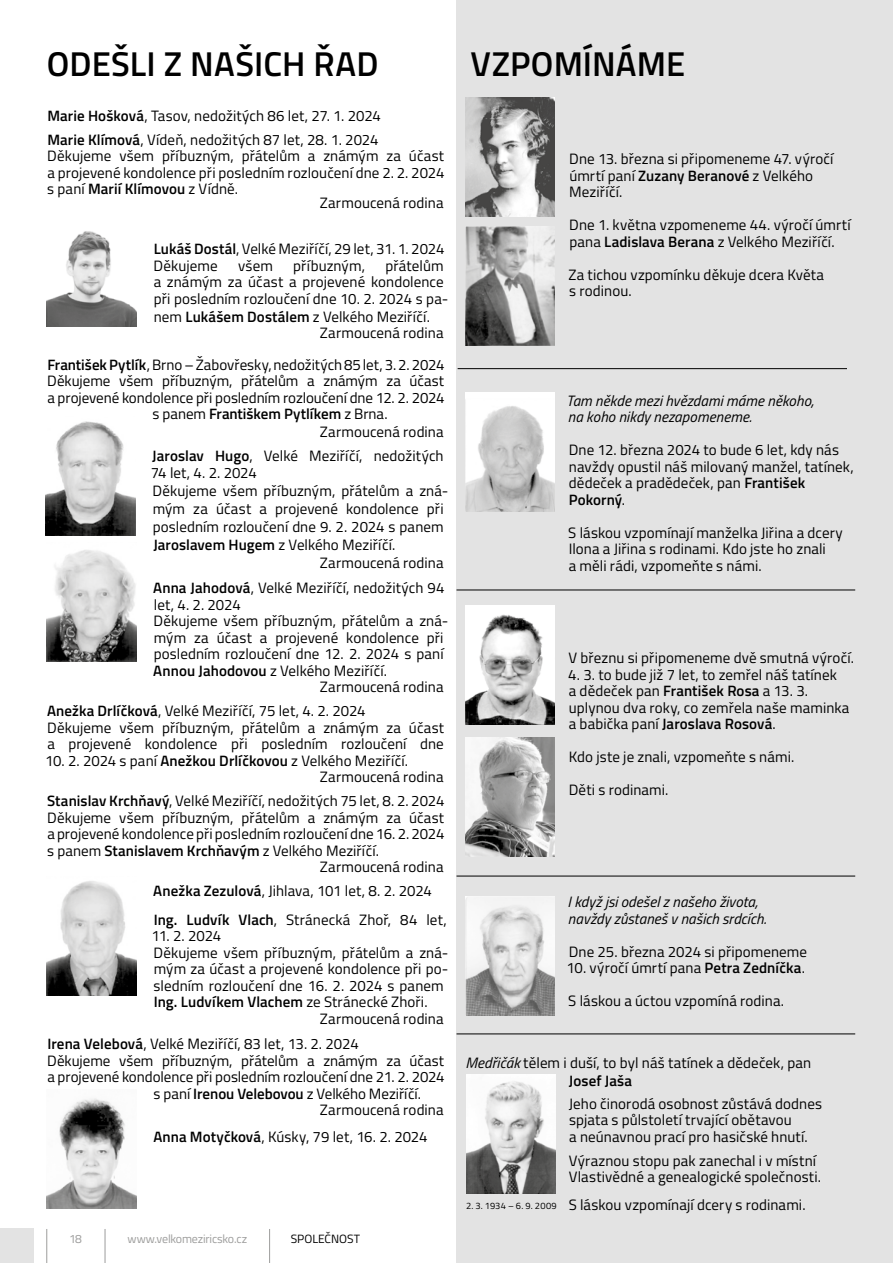
<style>
.page{position:relative;width:893px;height:1263px;background:#fff}
.page>*{position:absolute;margin:0;border:0;box-sizing:border-box;transform-origin:0 0}
.t1{font:600 34.5px "Titillium Web";letter-spacing:.005em;color:#000}
.t2{font:15px/16.5px "Titillium Web";letter-spacing:.005em;color:#000}
.t3{font:italic 15px/16.5px "Titillium Web";letter-spacing:.005em;color:#000}
.t4{font:600 15px "Titillium Web";color:#000}
.t5{font:12px "Titillium Web";letter-spacing:-.015em;color:#9d9d9c}
.t6{font:12px "Titillium Web";letter-spacing:-.005em;color:#000}
.s1{font-weight:600}
.s2{font-weight:400}
.s3{font-style:italic}
.s4{font-size:9.3px}
</style>
<div class="page">
<div style="left:0;top:1229px;width:34px;height:34px;background:#e3e3e3"></div>
<hr style="left:46px;top:1229px;width:1px;height:34px;background:#9d9d9c">
<hr style="left:105px;top:1229px;width:1px;height:34px;background:#9d9d9c">
<hr style="left:269px;top:1229px;width:1px;height:34px;background:#9d9d9c">
<div style="left:456px;top:0;width:437px;height:1263px;background:#e3e3e3"></div>
<img style="left:466px;top:97px;width:89px;height:120px">
<img style="left:466px;top:227px;width:89px;height:119px">
<img style="left:46px;top:421px;width:89px;height:115px">
<img style="left:466px;top:393px;width:89px;height:119px">
<img style="left:47px;top:550px;width:89px;height:111px">
<img style="left:47px;top:881px;width:89px;height:114px">
<img style="left:47px;top:1098px;width:89px;height:111px">
<img style="left:47px;top:231px;width:89px;height:95px">
<img style="left:466px;top:605px;width:89px;height:119px">
<img style="left:466px;top:737px;width:89px;height:119px">
<img style="left:466px;top:897px;width:89px;height:119px">
<hr style="left:458px;top:368px;width:389px;height:1px;background:#000">
<hr style="left:456px;top:590px;width:399px;height:1px;background:#000">
<hr style="left:456px;top:876px;width:399px;height:1px;background:#000">
<hr style="left:456px;top:1033px;width:399px;height:1px;background:#000">
<img style="left:467px;top:1075px;width:89px;height:119px">
<h1 class="t1" style="left:47px;top:38px;width:333px">ODEŠLI Z NAŠICH ŘAD</h1>
<h1 class="t1" style="left:470px;top:38px;width:216px">VZPOMÍNÁME</h1>
<p class="t2" style="left:47px;top:103px;width:335px;line-height:24px"><span class="s1">Marie Hošková</span>, Tasov, nedožitých 86 let, 27. 1. 2024<br><span class="s1">Marie Klímová</span>, Vídeň, nedožitých 87 let, 28. 1. 2024</p>
<p class="t2" style="left:47px;top:147px;width:399px;text-align:justify">Děkujeme všem příbuzným, přátelům a známým za účast a projevené kondolence při posledním rozloučení dne 2. 2. 2024 s paní <span class="s1">Marií Klímovou</span> z Vídně.</p>
<p class="t2" style="left:320px;top:194px;width:125px">Zarmoucená rodina</p>
<p class="t2" style="left:154px;top:240px;width:292px"><span class="s1">Lukáš Dostál</span>, Velké Meziříčí, 29 let, 31. 1. 2024<br>Děkujeme</p>
<p class="t2" style="left:154px;top:257px;width:296px;text-indent:232px">přátelům a známým za účast a projevené kondolence při posledním rozloučení dne 10. 2. 2024 s pa-</p>
<p class="t2" style="left:320px;top:308px;width:125px;text-indent:-166px">nem <span class="s1">Lukášem Dostálem</span> z Velkého Meziříčí.<br>Zarmoucená rodina</p>
<p class="t2" style="left:47px;top:356px;width:399px"><span class="s1">František Pytlík</span>, Brno– Žabovřesky, nedožitých 85 let, 3.2.2024</p>
<p class="t2" style="left:47px;top:372px;width:398px">Děkujeme všem příbuzným, přátelům a známým za účast</p>
<p class="t2" style="left:47px;top:389px;width:399px">a projevené kondolence při posledním rozloučení dne 12. 2. 2024</p>
<p class="t4" style="left:153px;top:403px;width:237px"><span class="s2">s panem</span> Františkem Pytlíkem <span class="s2">z Brna.</span></p>
<p class="t2" style="left:152px;top:419px;width:293px;line-height:24px;text-align:right">Zarmoucená rodina<br><span class="s1">Jaroslav Hugo</span>, Velké Meziříčí, nedožitých</p>
<p class="t2" style="left:151px;top:464px;width:108px">74 let, 4. 2. 2024</p>
<p class="t2" style="left:153px;top:482px;width:297px">Děkujeme všem příbuzným, přátelům a zná-</p>
<p class="t2" style="left:153px;top:500px;width:292px">mým za účast a projevené kondolence při</p>
<p class="t2" style="left:153px;top:518px;width:292px">posledním rozloučení dne 9. 2. 2024 s panem</p>
<p class="t2" style="left:153px;top:536px;width:244px"><span class="s1">Jaroslavem Hugem</span> z Velkého Meziříčí.</p>
<p class="t2" style="left:320px;top:554px;width:125px">Zarmoucená rodina</p>
<p class="t2" style="left:153px;top:579px;width:293px"><span class="s1">Anna Jahodová</span>, Velké Meziříčí, nedožitých 94</p>
<p class="t2" style="left:154px;top:596px;width:88px">let, 4. 2. 2024</p>
<p class="t2" style="left:154px;top:612px;width:296px">Děkujeme všem příbuzným, přátelům a zná-</p>
<p class="t2" style="left:154px;top:629px;width:291px">mým za účast a projevené kondolence při</p>
<p class="t2" style="left:154px;top:645px;width:291px">posledním rozloučení dne 12. 2. 2024 s paní</p>
<p class="t2" style="left:153px;top:662px;width:235px"><span class="s1">Annou Jahodovou</span> z Velkého Meziříčí.</p>
<p class="t2" style="left:320px;top:678px;width:125px">Zarmoucená rodina</p>
<p class="t2" style="left:47px;top:702px;width:399px"><span class="s1">Anežka Drlíčková</span>, Velké Meziříčí, 75 let, 4. 2. 2024<br>Děkujeme všem příbuzným, přátelům a známým za účast a projevené kondolence při posledním rozloučení dne</p>
<p class="t2" style="left:320px;top:752px;width:125px;text-indent:-275px">10. 2. 2024 s paní <span class="s1">Anežkou Drlíčkovou</span> z Velkého Meziříčí.<br>Zarmoucená rodina</p>
<p class="t2" style="left:47px;top:792px;width:399px"><span class="s1">Stanislav Krchňavý</span>, Velké Meziříčí, nedožitých 75 let, 8. 2. 2024</p>
<p class="t2" style="left:47px;top:809px;width:398px">Děkujeme všem příbuzným, přátelům a známým za účast</p>
<p class="t2" style="left:47px;top:825px;width:399px">a projevené kondolence při posledním rozloučení dne 16. 2. 2024</p>
<p class="t2" style="left:47px;top:842px;width:333px">s panem <span class="s1">Stanislavem Krchňavým</span> z Velkého Meziříčí.</p>
<p class="t2" style="left:320px;top:858px;width:125px">Zarmoucená rodina</p>
<p class="t2" style="left:153px;top:876px;width:295px;line-height:28.5px"><span class="s1">Anežka Zezulová</span>, Jihlava, 101 let, 8. 2. 2024<br><span class="s1">Ing. Ludvík Vlach</span>, Stránecká Zhoř, 84 let,</p>
<p class="t2" style="left:151px;top:927px;width:72px">11. 2. 2024</p>
<p class="t2" style="left:154px;top:944px;width:296px">Děkujeme všem příbuzným, přátelům a zná-</p>
<p class="t2" style="left:154px;top:960px;width:296px">mým za účast a projevené kondolence při po-</p>
<p class="t2" style="left:154px;top:977px;width:292px">sledním rozloučení dne 16. 2. 2024 s panem</p>
<p class="t4" style="left:154px;top:991px;width:275px">Ing. Ludvíkem Vlachem <span class="s2">ze Stránecké Zhoři.</span></p>
<p class="t2" style="left:320px;top:1010px;width:125px">Zarmoucená rodina</p>
<p class="t2" style="left:47px;top:1035px;width:313px"><span class="s1">Irena Velebová</span>, Velké Meziříčí, 83 let, 13. 2. 2024</p>
<p class="t2" style="left:47px;top:1052px;width:398px">Děkujeme všem příbuzným, přátelům a známým za účast</p>
<p class="t2" style="left:47px;top:1068px;width:399px">a projevené kondolence při posledním rozloučení dne 21. 2. 2024</p>
<p class="t2" style="left:154px;top:1085px;width:269px">s paní <span class="s1">Irenou Velebovou</span> z Velkého Meziříčí.</p>
<p class="t2" style="left:320px;top:1101px;width:125px">Zarmoucená rodina</p>
<p class="t2" style="left:153px;top:1128px;width:276px"><span class="s1">Anna Motyčková</span>, Kúsky, 79 let, 16. 2. 2024</p>
<p class="t2" style="left:238px;top:257px;width:36px">všem</p>
<p class="t2" style="left:293px;top:257px;width:73px">příbuzným,</p>
<p class="t5" style="left:69px;top:1229px;width:14px">18</p>
<p class="t5" style="left:127px;top:1229px;width:121px">www.velkomeziricsko.cz</p>
<p class="t6" style="left:291px;top:1229px;width:71px">SPOLEČNOST</p>
<p class="t2" style="left:569px;top:150px;width:266px">Dne 13. března si připomeneme 47. výročí úmrtí paní <span class="s1">Zuzany Beranové</span> z Velkého<br>Meziříčí.</p>
<p class="t2" style="left:569px;top:216px;width:283px">Dne 1. května vzpomeneme 44. výročí úmrtí pana <span class="s1">Ladislava Berana</span> z Velkého Meziříčí.</p>
<p class="t2" style="left:568px;top:266px;width:257px">Za tichou vzpomínku děkuje dcera Květa s rodinou.</p>
<p class="t3" style="left:566px;top:391px;width:249px">Tam někde mezi hvězdami máme někoho, na koho nikdy nezapomeneme.</p>
<p class="t2" style="left:569px;top:441px;width:286px">Dne 12. března 2024 to bude 6 let, kdy nás navždy opustil náš milovaný manžel, tatínek, dědeček a pradědeček, pan <span class="s1">František<br>Pokorný</span>.</p>
<p class="t2" style="left:568px;top:523px;width:276px">S láskou vzpomínají manželka Jiřina a dcery<br>Ilona a Jiřina s rodinami. Kdo jste ho znali<br>a měli rádi, vzpomeňte s námi.</p>
<p class="t2" style="left:568px;top:649px;width:287px">V březnu si připomeneme dvě smutná výročí.</p>
<p class="t2" style="left:568px;top:665px;width:283px">4. 3. to bude již 7 let, to zemřel náš tatínek<br>a dědeček pan <span class="s1">František Rosa</span> a 13. 3. uplynou dva roky, co zemřela naše maminka a babička paní <span class="s1">Jaroslava Rosová</span>.</p>
<p class="t2" style="left:569px;top:748px;width:227px">Kdo jste je znali, vzpomeňte s námi.</p>
<p class="t2" style="left:569px;top:781px;width:101px">Děti s rodinami.</p>
<p class="t3" style="left:568px;top:893px;width:200px">I když jsi odešel z našeho života, navždy zůstaneš v našich srdcích.</p>
<p class="t2" style="left:569px;top:942px;width:240px">Dne 25. března 2024 si připomeneme</p>
<p class="t2" style="left:566px;top:959px;width:240px">10. výročí úmrtí pana <span class="s1">Petra Zedníčka</span>.</p>
<p class="t2" style="left:568px;top:992px;width:217px">S láskou a úctou vzpomíná rodina.</p>
<p class="t2" style="left:569px;top:1053px;width:244px;line-height:18px;text-indent:-104px"><span class="s3">Medřičák</span> tělem i duší, to byl náš tatínek a dědeček, pan<br><span class="s1">Josef Jaša</span></p>
<p class="t2" style="left:569px;top:1095px;width:255px">Jeho činorodá osobnost zůstává dodnes spjata s půlstoletí trvající obětavou<br>a neúnavnou prací pro hasičské hnutí.</p>
<p class="t2" style="left:569px;top:1152px;width:254px">Výraznou stopu pak zanechal i v místní<br>Vlastivědné a genealogické společnosti.</p>
<p class="t2" style="left:466px;top:1195px;width:341px"><span class="s4">2. 3. 1934 – 6. 9. 2009</span> S láskou vzpomínají dcery s rodinami.</p>
</div>
